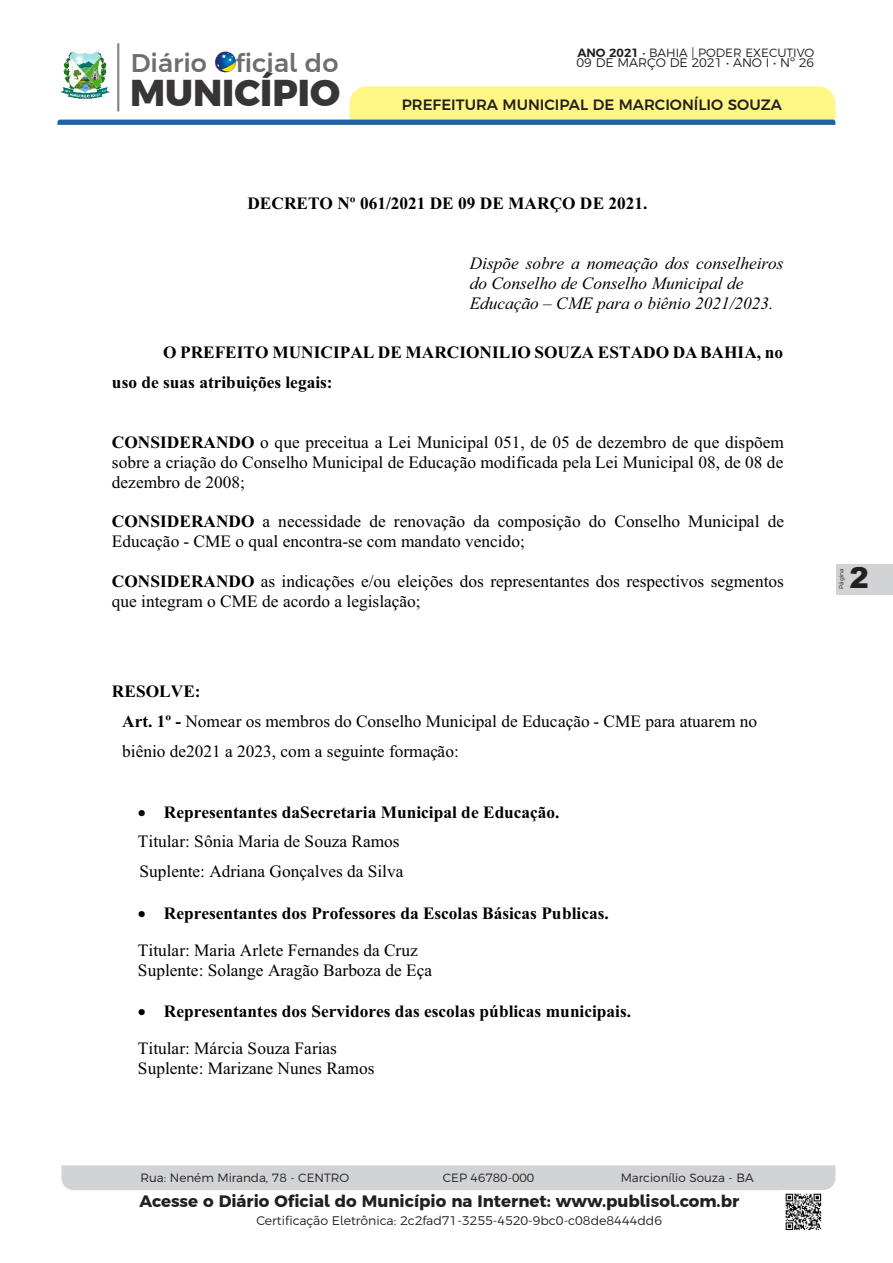
<style>
.page{position:relative;width:893px;height:1263px;background:#fff}
.page>*{position:absolute;margin:0;border:0;box-sizing:border-box;transform-origin:0 0}
.t1{font:800 37.35px "Argentum Sans";color:#383536}
.t2{font:900 28.95px "Arial";color:#231f20}
.t3{font:500 25.65px "Argentum Sans";color:#6d6e70}
.t4{font:17.25px/20px "Times New Roman";color:#000}
.t5{font:700 17.25px/29.8px "Times New Roman";color:#000}
.t6{font:italic 17.25px/20px "Times New Roman";color:#000}
.t7{font:700 16.65px "Argentum Sans";color:#231f20}
.t8{font:500 15px "Argentum Sans";color:#231f20}
.t9{font:300 12.45px "Argentum Sans";color:#231f20}
.t10{font:300 12px "Argentum Sans";color:#231f20}
.t11{font:300 6px "Argentum Sans";color:#231f20}
.s1{font-weight:600}
.s2{font-weight:700}
.s3{font-weight:400}
</style>
<div class="page">
<svg style="left:57px;top:86px;width:778px;height:39px"></svg>
<svg style="left:215px;top:52px;width:21px;height:20px"></svg>
<hr style="left:117px;top:43px;width:2px;height:69px;background:#808285">
<div style="left:837px;top:564px;width:56px;height:31px;background:#d1d3d4"></div>
<div style="left:61px;top:1165px;width:774px;height:25px;background:#d1d3d4"></div>
<img style="left:60px;top:51px;width:51px;height:55px">
<img style="left:785px;top:1193px;width:37px;height:38px">
<h3 class="t3" style="left:131px;top:47px;width:209px">Diário Oficial do</h3>
<h1 class="t1" style="left:130px;top:70px;width:212px">MUNICÍPIO</h1>
<p class="t10" style="left:577px;top:45px;width:238px"><span class="s1">ANO 2021</span> • BAHIA | PODER EXECUTIVO</p>
<p class="t9" style="left:576px;top:56px;width:239px">09 DE MARÇO DE 2021 • ANO I • Nº 26</p>
<p class="t8" style="left:402px;top:96px;width:382px">PREFEITURA MUNICIPAL DE MARCIONÍLIO SOUZA</p>
<p class="t5" style="left:247px;top:190px;width:402px">DECRETO Nº 061/2021 DE 09 DE MARÇO DE 2021.</p>
<p class="t6" style="left:470px;top:255px;width:315px">Dispõe sobre a nomeação dos conselheiros do Conselho de Conselho Municipal de<br>Educação – CME para o biênio 2021/2023.</p>
<p class="t5" style="left:112px;top:339px;width:673px;text-indent:51px">O PREFEITO MUNICIPAL DE MARCIONILIO SOUZA ESTADO DA BAHIA, no uso de suas atribuições legais:</p>
<p class="t4" style="left:112px;top:434px;width:673px;text-align:justify"><span class="s2">CONSIDERANDO</span> o que preceitua a Lei Municipal 051, de 05 de dezembro de que dispõem sobre a criação do Conselho Municipal de Educação modificada pela Lei Municipal 08, de 08 de dezembro de 2008;</p>
<p class="t4" style="left:112px;top:513px;width:674px"><span class="s2">CONSIDERANDO</span> a necessidade de renovação da composição do Conselho Municipal de<br>Educação - CME o qual encontra-se com mandato vencido;</p>
<p class="t4" style="left:112px;top:573px;width:673px"><span class="s2">CONSIDERANDO</span> as indicações e/ou eleições dos representantes dos respectivos segmentos que integram o CME de acordo a legislação;</p>
<p class="t4" style="left:122px;top:678px;width:636px;line-height:29.8px;text-indent:-10px"><span class="s2">RESOLVE:<br>Art. 1º -</span> Nomear os membros do Conselho Municipal de Educação - CME para atuarem no biênio de2021 a 2023, com a seguinte formação:</p>
<p class="t4" style="left:138px;top:799px;width:423px;line-height:29.8px">• <span class="s2">Representantes daSecretaria Municipal de Educação.<br></span>Titular: Sônia Maria de Souza Ramos<br>Suplente: Adriana Gonçalves da Silva</p>
<p class="t5" style="left:138px;top:896px;width:472px;line-height:37.2px">• Representantes dos Professores da Escolas Básicas Publicas.<br><span class="s3">Titular: Maria Arlete Fernandes da Cruz</span></p>
<p class="t4" style="left:138px;top:962px;width:296px">Suplente: Solange Aragão Barboza de Eça</p>
<p class="t5" style="left:138px;top:994px;width:495px;line-height:37px">• Representantes dos Servidores das escolas públicas municipais.<br><span class="s3">Titular: Márcia Souza Farias</span></p>
<p class="t4" style="left:138px;top:1060px;width:238px">Suplente: Marizane Nunes Ramos</p>
<p class="t11" style="left:838px;top:589px;width:22px;rotate:-90deg">Página</p>
<h2 class="t2" style="left:849px;top:567px;width:21px">2</h2>
<p class="t10" style="left:140px;top:1170px;width:210px">Rua: Neném Miranda, 78 - CENTRO</p>
<p class="t10" style="left:443px;top:1170px;width:93px">CEP 46780-000</p>
<p class="t10" style="left:621px;top:1170px;width:135px">Marcionílio Souza - BA</p>
<p class="t7" style="left:140px;top:1191px;width:601px">Acesse o Diário Oficial do Município na Internet: www.publisol.com.br</p>
<p class="t9" style="left:256px;top:1213px;width:407px">Certificação Eletrônica: 2c2fad71-3255-4520-9bc0-c08de8444dd6</p>
</div>
